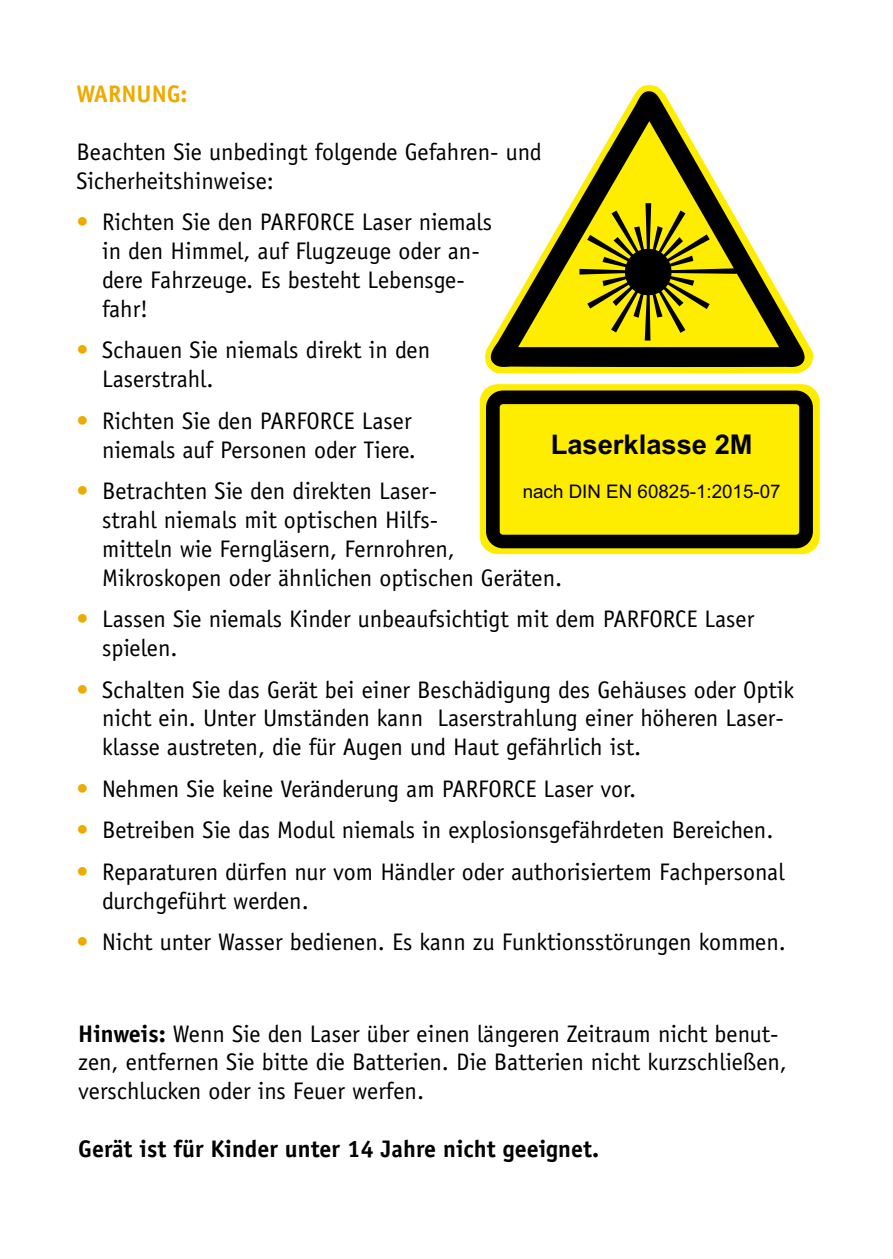
<style>
.page{position:relative;width:893px;height:1259px;background:#fff}
.page>*{position:absolute;margin:0;border:0;box-sizing:border-box;transform-origin:0 0}
.t1{font:700 27.3px "Arial";color:#000}
.t2{font:24px/28.8px "Officina Sans Std";color:#000}
.t3{font:700 24px "Officina Sans Std";color:#000}
.t4{font:700 24px "Officina Sans Std";color:#efaa00}
.t5{font:18.6px "Arial";color:#000}
.s1{color:#efaa00}
.s2{font-weight:700}
</style>
<div class="page">
<div style="left:480px;top:385px;width:339px;height:168px;background:#ffed00;border-radius:17px"></div>
<div style="left:480px;top:384px;width:340px;height:170px;border:1px solid #ffed00;border-radius:17px"></div>
<svg style="left:486px;top:91px;width:327px;height:457px;fill:#ffed00"></svg>
<p class="t4" style="left:77px;top:79px;width:113px">WARNUNG:</p>
<p class="t2" style="left:77px;top:138px;width:467px">Beachten Sie unbedingt folgende Gefahren- und<br>Sicherheitshinweise:</p>
<p class="t2" style="left:102px;top:208px;width:391px;text-indent:-26px"><span class="s1">•</span> Richten Sie den PARFORCE Laser niemals in den Himmel, auf Flugzeuge oder an&shy;dere Fahrzeuge. Es besteht Lebensge&shy;fahr!</p>
<p class="t2" style="left:102px;top:336px;width:330px;text-indent:-26px"><span class="s1">•</span> Schauen Sie niemals direkt in den<br>Laserstrahl.</p>
<p class="t2" style="left:77px;top:406px;width:341px;text-align:right"><span class="s1">•</span> Richten Sie den PARFORCE Laser niemals auf Personen oder Tiere.</p>
<p class="t2" style="left:102px;top:477px;width:462px;text-indent:-26px"><span class="s1">•</span> Betrachten Sie den direkten Laser-<br>strahl niemals mit optischen Hilfs-<br>mitteln wie Ferngläsern, Fernrohren, Mikroskopen oder ähnlichen optischen Geräten.</p>
<p class="t2" style="left:102px;top:605px;width:654px;text-indent:-26px"><span class="s1">•</span> Lassen Sie niemals Kinder unbeaufsichtigt mit dem PARFORCE Laser spielen.</p>
<p class="t2" style="left:102px;top:675px;width:694px;text-indent:-26px"><span class="s1">•</span> Schalten Sie das Gerät bei einer Beschädigung des Gehäuses oder Optik nicht ein. Unter Umständen kann Laserstrahlung einer höheren Laser&shy;klasse austreten, die für Augen und Haut gefährlich ist.</p>
<p class="t2" style="left:77px;top:774px;width:561px"><span class="s1">•</span> Nehmen Sie keine Veränderung am PARFORCE Laser vor.</p>
<p class="t2" style="left:77px;top:816px;width:698px"><span class="s1">•</span> Betreiben Sie das Modul niemals in explosionsgefährdeten Bereichen.</p>
<p class="t2" style="left:102px;top:857px;width:684px;text-indent:-26px"><span class="s1">•</span> Reparaturen dürfen nur vom Händler oder authorisiertem Fachpersonal durchgeführt werden.</p>
<p class="t2" style="left:77px;top:928px;width:711px"><span class="s1">•</span> Nicht unter Wasser bedienen. Es kann zu Funktionsstörungen kommen.</p>
<p class="t1" style="left:551px;top:426px;width:204px">Laserklasse 2M</p>
<p class="t5" style="left:523px;top:479px;width:259px">nach DIN EN 60825-1:2015-07</p>
<p class="t2" style="left:78px;top:1019px;width:710px"><span class="s2">Hinweis:</span> Wenn Sie den Laser über einen längeren Zeitraum nicht benut&shy;zen, entfernen Sie bitte die Batterien. Die Batterien nicht kurzschließen, verschlucken oder ins Feuer werfen.</p>
<p class="t3" style="left:78px;top:1133px;width:522px">Gerät ist für Kinder unter 14 Jahre nicht geeignet.</p>
</div>
